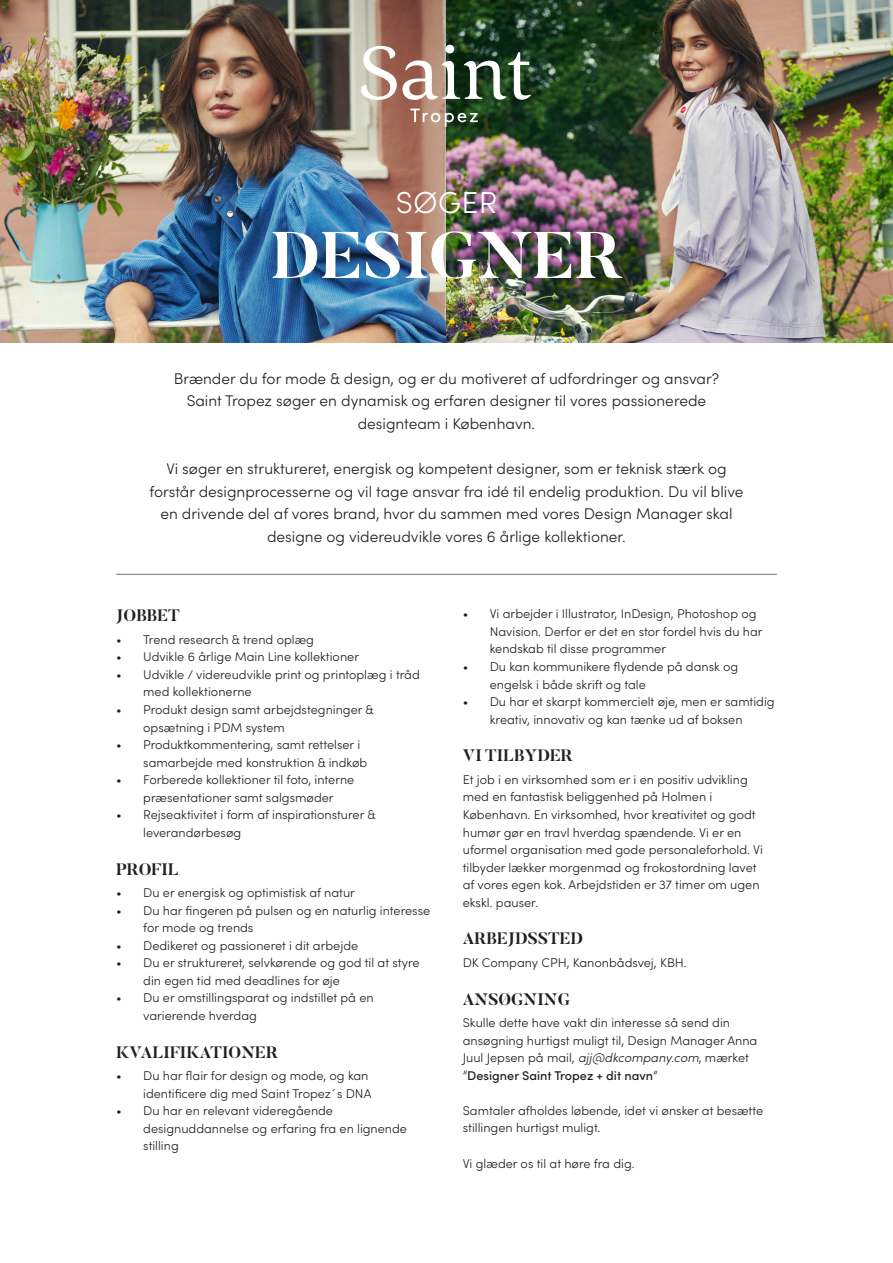
<style>
.page{position:relative;width:893px;height:1263px;background:#fff}
.page>*{position:absolute;margin:0;border:0;box-sizing:border-box;transform-origin:0 0}
.t1{font:700 65.4px "Butler";color:#fff}
.t2{font:300 30.3px "Sofia Pro";letter-spacing:.01em;color:#fff}
.t3{font:700 16.5px "Butler";color:#231f20}
.t4{font:300 15.45px/22.5px "Sofia Pro";color:#231f20;text-align:center}
.t5{font:300 12.6px/17.5px "Sofia Pro";color:#231f20}
.s1{font-style:italic}
.s2{font-weight:500}
</style>
<div class="page">
<img style="left:0;top:0;width:893px;height:342px">
<hr style="left:116px;top:574px;width:661px;height:1px;background:#231f20">
<svg style="left:361px;top:46px;width:170px;height:54px"></svg>
<svg style="left:410px;top:109px;width:68px;height:18px"></svg>
<p class="t2" style="left:396px;top:181px;width:103px">SØGER</p>
<p class="t1" style="left:270px;top:213px;width:354px">DESIGNER</p>
<p class="t4" style="left:174px;top:366px;width:547px">Brænder du for mode &amp; design, og er du motiveret af udfordringer og ansvar?<br>Saint Tropez søger en dynamisk og erfaren designer til vores passionerede designteam i København.</p>
<p class="t4" style="left:149px;top:456px;width:596px">Vi søger en struktureret, energisk og kompetent designer, som er teknisk stærk og forstår designprocesserne og vil tage ansvar fra idé til endelig produktion. Du vil blive en drivende del af vores brand, hvor du sammen med vores Design Manager skal designe og videreudvikle vores 6 årlige kollektioner.</p>
<p class="t3" style="left:116px;top:605px;width:65px">JOBBET</p>
<p class="t5" style="left:116px;top:630px;width:199px">• Trend research &amp; trend oplæg</p>
<p class="t5" style="left:116px;top:647px;width:244px">• Udvikle 6 årlige Main Line kollektioner</p>
<p class="t5" style="left:143px;top:665px;width:278px;text-indent:-27px">• Udvikle / videreudvikle print og printoplæg i tråd med kollektionerne</p>
<p class="t5" style="left:143px;top:700px;width:232px;text-indent:-27px">• Produkt design samt arbejdstegninger &amp; opsætning i PDM system</p>
<p class="t5" style="left:143px;top:735px;width:226px;text-indent:-27px">• Produktkommentering, samt rettelser i samarbejde med konstruktion &amp; indkøb</p>
<p class="t5" style="left:116px;top:770px;width:240px;text-align:center">• Forberede kollektioner til foto, interne præsentationer samt salgsmøder</p>
<p class="t5" style="left:143px;top:805px;width:234px;text-indent:-27px">• Rejseaktivitet i form af inspirationsturer &amp; leverandørbesøg</p>
<p class="t3" style="left:116px;top:858px;width:64px">PROFIL</p>
<p class="t5" style="left:116px;top:883px;width:240px">• Du er energisk og optimistisk af natur</p>
<p class="t5" style="left:143px;top:901px;width:288px;text-indent:-27px">• Du har fingeren på pulsen og en naturlig interesse for mode og trends</p>
<p class="t5" style="left:116px;top:936px;width:243px">• Dedikeret og passioneret i dit arbejde</p>
<p class="t5" style="left:143px;top:953px;width:278px;text-indent:-27px">• Du er struktureret, selvkørende og god til at styre din egen tid med deadlines for øje</p>
<p class="t5" style="left:143px;top:988px;width:232px;text-indent:-27px">• Du er omstillingsparat og indstillet på en varierende hverdag</p>
<p class="t3" style="left:116px;top:1041px;width:163px">KVALIFIKATIONER</p>
<p class="t5" style="left:116px;top:1066px;width:257px;text-align:right">• Du har flair for design og mode, og kan identificere dig med Saint Tropez´s DNA</p>
<p class="t5" style="left:143px;top:1101px;width:265px;text-indent:-27px">• Du har en relevant videregående designuddannelse og erfaring fra en lignende stilling</p>
<p class="t5" style="left:490px;top:604px;width:274px;text-indent:-27px">• Vi arbejder i Illustrator, InDesign, Photoshop og<br>Navision. Derfor er det en stor fordel hvis du har kendskab til disse programmer</p>
<p class="t5" style="left:490px;top:657px;width:250px;text-indent:-27px">• Du kan kommunikere flydende på dansk og engelsk i både skrift og tale</p>
<p class="t5" style="left:463px;top:692px;width:313px;text-align:center">• Du har et skarpt kommercielt øje, men er samtidig kreativ, innovativ og kan tænke ud af boksen</p>
<p class="t3" style="left:463px;top:745px;width:112px">VI TILBYDER</p>
<p class="t5" style="left:463px;top:770px;width:302px">Et job i en virksomhed som er i en positiv udvikling med en fantastisk beliggenhed på Holmen i København. En virksomhed, hvor kreativitet og godt humør gør en travl hverdag spændende. Vi er en uformel organisation med gode personaleforhold. Vi tilbyder lækker morgenmad og frokostordning lavet af vores egen kok. Arbejdstiden er 37 timer om ugen ekskl. pauser.</p>
<p class="t3" style="left:463px;top:928px;width:122px">ARBEJDSSTED</p>
<p class="t5" style="left:463px;top:953px;width:226px">DK Company CPH, Kanonbådsvej, KBH.</p>
<p class="t3" style="left:463px;top:988px;width:109px">ANSØGNING</p>
<p class="t5" style="left:463px;top:1013px;width:296px">Skulle dette have vakt din interesse så send din ansøgning hurtigst muligt til, Design Manager Anna Juul Jepsen på mail, <span class="s1">ajj@dkcompany.com</span>, mærket ”<span class="s2">Designer Saint Tropez + dit navn</span>”</p>
<p class="t5" style="left:463px;top:1101px;width:302px">Samtaler afholdes løbende, idet vi ønsker at besætte stillingen hurtigst muligt.</p>
<p class="t5" style="left:463px;top:1154px;width:173px">Vi glæder os til at høre fra dig.</p>
</div>
